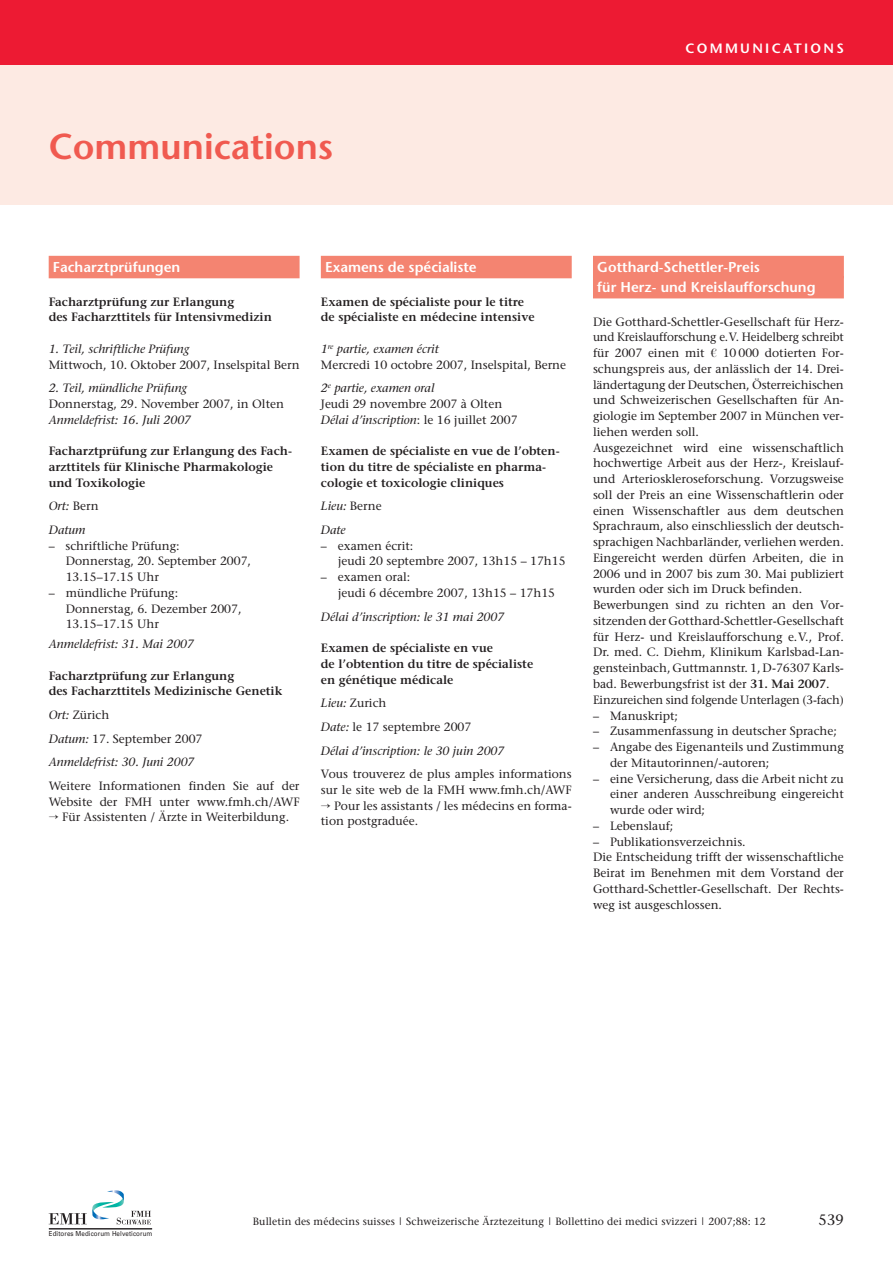
<style>
.page{position:relative;width:893px;height:1263px;background:#fff}
.page>*{position:absolute;margin:0;border:0;box-sizing:border-box;transform-origin:0 0}
.t1{font:600 36px "Stone Sans";color:#f05a50}
.t2{font:15px "Stone Serif";color:#231f20}
.t3{font:600 14.25px/20.1px "Stone Sans";color:#fff}
.t4{font:600 13.5px "Stone Sans";letter-spacing:.17em;color:#fff}
.t5{font:12px/15.8px "Stone Serif";color:#231f20}
.t6{font:600 12px/15.8px "Stone Serif";color:#231f20}
.t7{font:italic 12px/23.5px "Stone Serif";color:#231f20}
.t8{font:10.5px "Stone Serif";letter-spacing:.01em;color:#231f20}
.t9{font:6.9px "Univers";letter-spacing:.015em;color:#231f20;scale:.9 1}
.s1{font-style:normal}
.s2{font-style:italic}
.s3{font-family:"Linotype Euro Font Ato F"}
.s4{font-weight:600}
</style>
<div class="page">
<div style="left:0;top:64px;width:893px;height:141px;background:#fdeae3"></div>
<div style="left:49px;top:256px;width:251px;height:22px;background:#f48471"></div>
<div style="left:321px;top:256px;width:251px;height:22px;background:#f48471"></div>
<div style="left:593px;top:256px;width:251px;height:22px;background:#f48471"></div>
<div style="left:593px;top:276px;width:251px;height:22px;background:#f48471"></div>
<svg style="left:49px;top:1190px;width:102px;height:34px"></svg>
<hr style="left:49px;top:1228px;width:103px;height:1px;background:#231f20">
<div style="left:0;top:0;width:893px;height:64px;background:#ed1a33"></div>
<h1 class="t1" style="left:49px;top:132px;width:286px">Communications</h1>
<p class="t4" style="left:685px;top:42px;width:160px">COMMUNICATIONS</p>
<p class="t3" style="left:53px;top:258px;width:129px">Facharztprüfungen</p>
<p class="t6" style="left:49px;top:295px;width:225px">Facharztprüfung zur Erlangung<br>des Facharzttitels für Intensivmedizin</p>
<p class="t7" style="left:49px;top:338px;width:142px">1. Teil, schriftliche Prüfung</p>
<p class="t5" style="left:49px;top:358px;width:252px">Mittwoch, 10. Oktober 2007, Inselspital Bern</p>
<p class="t7" style="left:49px;top:377px;width:140px">2. Teil, mündliche Prüfung</p>
<p class="t5" style="left:49px;top:397px;width:237px">Donnerstag, 29. November 2007, in Olten</p>
<p class="t7" style="left:49px;top:409px;width:144px">Anmeldefrist: 16. Juli 2007</p>
<p class="t6" style="left:49px;top:444px;width:245px">Facharztprüfung zur Erlangung des Fach&shy;arzttitels für Klinische Pharmakologie und Toxikologie</p>
<p class="t7" style="left:49px;top:495px;width:51px">Ort: <span class="s1">Bern<br></span>Datum</p>
<p class="t5" style="left:66px;top:539px;width:187px;text-indent:-17px">– schriftliche Prüfung:<br>Donnerstag, 20. September 2007,<br>13.15–17.15 Uhr</p>
<p class="t5" style="left:66px;top:586px;width:177px;text-indent:-17px">– mündliche Prüfung:<br>Donnerstag, 6. Dezember 2007,<br>13.15–17.15 Uhr</p>
<p class="t7" style="left:49px;top:633px;width:147px">Anmeldefrist: 31. Mai 2007</p>
<p class="t6" style="left:49px;top:669px;width:235px">Facharztprüfung zur Erlangung<br>des Facharzttitels Medizinische Genetik</p>
<p class="t7" style="left:49px;top:704px;width:155px">Ort: <span class="s1">Zürich<br></span>Datum: <span class="s1">17. September 2007<br></span>Anmeldefrist: 30. Juni 2007</p>
<p class="t5" style="left:49px;top:779px;width:252px;text-align:center">Weitere Informationen finden Sie auf der<br>Website der FMH unter www.fmh.ch/AWF<br>Für Assistenten / Ärzte in Weiterbildung.</p>
<p class="t3" style="left:325px;top:258px;width:153px">Examens de spécialiste</p>
<p class="t6" style="left:321px;top:295px;width:215px">Examen de spécialiste pour le titre de spécialiste en médecine intensive</p>
<p class="t5" style="left:321px;top:342px;width:247px"><span class="s2">1</span><sup>re</sup> <span class="s2">partie, examen écrit<br></span>Mercredi 10 octobre 2007, Inselspital, Berne</p>
<p class="t5" style="left:321px;top:381px;width:198px"><span class="s2">2</span><sup>e</sup> <span class="s2">partie, examen oral<br></span>Jeudi 29 novembre 2007 à Olten<br><span class="s2">Délai d’inscription</span>: le 16 juillet 2007</p>
<p class="t6" style="left:321px;top:444px;width:240px">Examen de spécialiste en vue de l’obten&shy;tion du titre de spécialiste en pharma&shy;cologie et toxicologie cliniques</p>
<p class="t7" style="left:321px;top:495px;width:62px">Lieu: <span class="s1">Berne<br></span>Date</p>
<p class="t5" style="left:338px;top:539px;width:229px;text-indent:-17px">– examen écrit:<br>jeudi 20 septembre 2007, 13h15 – 17h15</p>
<p class="t5" style="left:338px;top:570px;width:219px;text-indent:-17px">– examen oral:<br>jeudi 6 décembre 2007, 13h15 – 17h15</p>
<p class="t7" style="left:321px;top:606px;width:185px">Délai d’inscription: le 31 mai 2007</p>
<p class="t6" style="left:321px;top:641px;width:214px">Examen de spécialiste en vue<br>de l’obtention du titre de spécialiste en génétique médicale</p>
<p class="t7" style="left:321px;top:692px;width:185px">Lieu: <span class="s1">Zurich<br></span>Date: <span class="s1">le 17 septembre 2007<br></span>Délai d’inscription: le 30 juin 2007</p>
<p class="t5" style="left:321px;top:767px;width:252px">Vous trouverez de plus amples informations</p>
<p class="t5" style="left:321px;top:783px;width:252px">sur le site web de la FMH www.fmh.ch/AWF</p>
<p class="t5" style="left:334px;top:799px;width:239px">Pour les assistants / les médecins en forma-</p>
<p class="t5" style="left:321px;top:814px;width:99px">tion postgraduée.</p>
<p class="t3" style="left:597px;top:258px;width:220px">Gotthard-Schettler-Preis<br>für Herz- und Kreislaufforschung</p>
<p class="t5" style="left:593px;top:315px;width:252px">Die Gotthard-Schettler-Gesellschaft für Herz&shy;und Kreislaufforschung e.V. Heidelberg schreibt für 2007 einen mit <span class="s3">R</span> 10 000 dotierten For&shy;schungspreis aus, der anlässlich der 14. Drei&shy;ländertagung der Deutschen, Österreichischen und Schweizerischen Gesellschaften für An&shy;giologie im September 2007 in München ver&shy;liehen werden soll.<br>Ausgezeichnet wird eine wissenschaftlich hochwertige Arbeit aus der Herz-, Kreislauf&shy;und Arterioskleroseforschung. Vorzugsweise soll der Preis an eine Wissenschaftlerin oder einen Wissenschaftler aus dem deutschen Sprachraum, also einschliesslich der deutsch&shy;sprachigen Nachbarländer, verliehen werden.<br>Eingereicht werden dürfen Arbeiten, die in 2006 und in 2007 bis zum 30. Mai publiziert wurden oder sich im Druck befinden.<br>Bewerbungen sind zu richten an den Vor&shy;sitzenden der Gotthard-Schettler-Gesellschaft für Herz- und Kreislaufforschung e.V., Prof.<br>Dr. med. C. Diehm, Klinikum Karlsbad-Lan&shy;gensteinbach, Guttmannstr. 1, D-76307 Karls&shy;bad. Bewerbungsfrist ist der <span class="s4">31. Mai 2007</span>.<br>Einzureichen sind folgende Unterlagen (3-fach)</p>
<p class="t5" style="left:593px;top:708px;width:86px">– Manuskript;</p>
<p class="t5" style="left:593px;top:724px;width:245px">– Zusammenfassung in deutscher Sprache;</p>
<p class="t5" style="left:610px;top:740px;width:235px;text-indent:-17px">– Angabe des Eigenanteils und Zustimmung der Mitautorinnen/-autoren;</p>
<p class="t5" style="left:610px;top:771px;width:235px;text-align:justify;text-indent:-17px">– eine Versicherung, dass die Arbeit nicht zu einer anderen Ausschreibung eingereicht wurde oder wird;</p>
<p class="t5" style="left:593px;top:819px;width:82px">– Lebenslauf;</p>
<p class="t5" style="left:593px;top:834px;width:252px">– Publikationsverzeichnis.<br>Die Entscheidung trifft der wissenschaftliche Beirat im Benehmen mit dem Vorstand der Gotthard-Schettler-Gesellschaft. Der Rechts&shy;weg ist ausgeschlossen.</p>
<p class="t9" style="left:49px;top:1229px;width:117px">Editores Medicorum Helveticorum</p>
<p class="t8" style="left:253px;top:1217px;width:515px">Bulletin des médecins suisses | Schweizerische Ärztezeitung | Bollettino dei medici svizzeri | 2007;88: 12</p>
<p class="t2" style="left:818px;top:1213px;width:27px">539</p>
</div>
